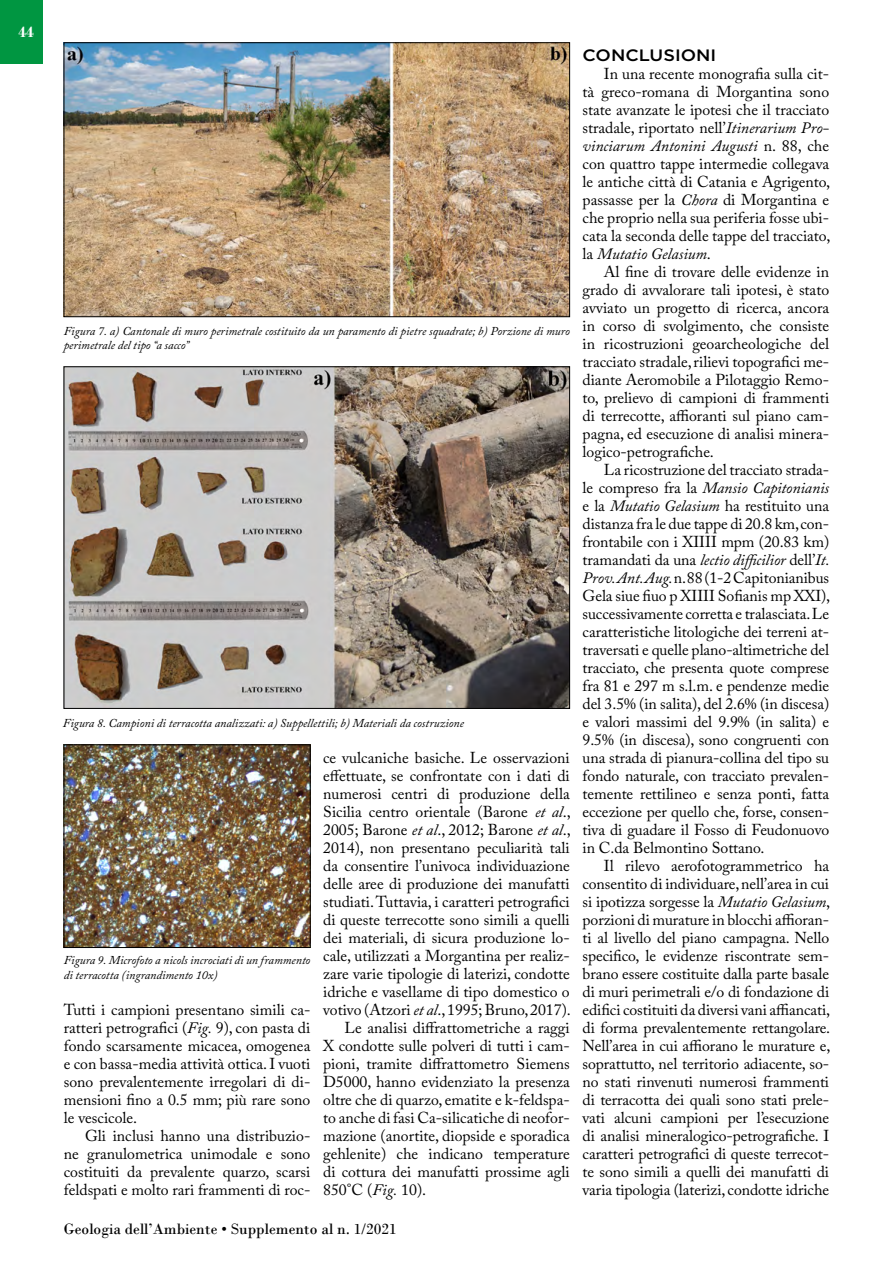
<style>
.page{position:relative;width:893px;height:1263px;background:#fff}
.page>*{position:absolute;margin:0;border:0;box-sizing:border-box;transform-origin:0 0}
.t1{font:500 16.5px "Gotham HTF";color:#000;scale:1.1 1}
.t2{font:15.75px "Adobe Caslon Pro";color:#000}
.t3{font:italic 15.75px "Adobe Caslon Pro";color:#000}
.t4{font:15.75px "Bodoni";color:#000}
.t5{font:700 15.75px "Bodoni";color:#fff}
.t6{font:italic 12px/14.4px "Adobe Caslon Pro";color:#000}
.s1{font-style:italic}
.s2{font-style:normal}
</style>
<div class="page">
<div style="left:0;top:0;width:43px;height:64px;background:#009641"></div>
<img style="left:66px;top:747px;width:242px;height:199px">
<div style="left:64px;top:745px;width:246px;height:203px;border:1px solid #000"></div>
<img style="left:66px;top:369px;width:502px;height:338px">
<img style="left:66px;top:45px;width:502px;height:270px">
<div style="left:64px;top:43px;width:506px;height:274px;border:1px solid #000"></div>
<p class="t5" style="left:19px;top:23px;width:17px">44</p>
<p class="t6" style="left:64px;top:323px;width:507px">Figura 7. a) Cantonale di muro perimetrale costituito da un paramento di pietre squadrate; b) Porzione di muro perimetrale del tipo “a sacco”</p>
<p class="t6" style="left:63px;top:715px;width:403px">Figura 8. Campioni di terracotta analizzati: a) Suppellettili; b) Materiali da costruzione</p>
<p class="t6" style="left:64px;top:953px;width:248px">Figura 9. Microfoto a nicols incrociati di un frammento di terracotta (ingrandimento 10x)</p>
<p class="t2" style="left:64px;top:1000px;width:248px">Tutti i campioni presentano simili ca-</p>
<p class="t2" style="left:64px;top:1018px;width:248px">ratteri petrografici (<span class="s1">Fig.</span> 9), con pasta di</p>
<p class="t2" style="left:64px;top:1036px;width:248px">fondo scarsamente micacea, omogenea</p>
<p class="t2" style="left:64px;top:1054px;width:248px">e con bassa-media attività ottica. I vuoti</p>
<p class="t2" style="left:64px;top:1072px;width:248px">sono prevalentemente irregolari di di-</p>
<p class="t2" style="left:64px;top:1090px;width:248px">mensioni fino a 0.5 mm; più rare sono</p>
<p class="t2" style="left:64px;top:1108px;width:75px">le vescicole.</p>
<p class="t2" style="left:85px;top:1126px;width:227px">Gli inclusi hanno una distribuzio-</p>
<p class="t2" style="left:64px;top:1144px;width:248px">ne granulometrica unimodale e sono</p>
<p class="t2" style="left:64px;top:1162px;width:248px">costituiti da prevalente quarzo, scarsi</p>
<p class="t2" style="left:64px;top:1180px;width:248px">feldspati e molto rari frammenti di roc-</p>
<p class="t2" style="left:323px;top:748px;width:248px">ce vulcaniche basiche. Le osservazioni</p>
<p class="t2" style="left:323px;top:766px;width:248px">effettuate, se confrontate con i dati di</p>
<p class="t2" style="left:323px;top:784px;width:248px">numerosi centri di produzione della</p>
<p class="t2" style="left:323px;top:802px;width:249px">Sicilia centro orientale (Barone <span class="s1">et al</span>.,</p>
<p class="t2" style="left:323px;top:820px;width:249px">2005; Barone <span class="s1">et al</span>., 2012; Barone <span class="s1">et al</span>.,</p>
<p class="t2" style="left:323px;top:838px;width:248px">2014), non presentano peculiarità tali</p>
<p class="t2" style="left:323px;top:856px;width:248px">da consentire l’univoca individuazione</p>
<p class="t2" style="left:323px;top:874px;width:248px">delle aree di produzione dei manufatti</p>
<p class="t2" style="left:323px;top:892px;width:248px">studiati. Tuttavia, i caratteri petrografici</p>
<p class="t2" style="left:323px;top:910px;width:248px">di queste terrecotte sono simili a quelli</p>
<p class="t2" style="left:323px;top:928px;width:248px">dei materiali, di sicura produzione lo-</p>
<p class="t2" style="left:323px;top:946px;width:248px">cale, utilizzati a Morgantina per realiz-</p>
<p class="t2" style="left:323px;top:964px;width:248px">zare varie tipologie di laterizi, condotte</p>
<p class="t2" style="left:323px;top:982px;width:248px">idriche e vasellame di tipo domestico o</p>
<p class="t2" style="left:323px;top:1000px;width:249px">votivo (Atzori <span class="s1">et al</span>., 1995; Bruno, 2017).</p>
<p class="t2" style="left:344px;top:1018px;width:227px">Le analisi diffrattometriche a raggi</p>
<p class="t2" style="left:323px;top:1036px;width:248px">X condotte sulle polveri di tutti i cam-</p>
<p class="t2" style="left:323px;top:1054px;width:248px">pioni, tramite diffrattometro Siemens</p>
<p class="t2" style="left:323px;top:1072px;width:248px">D5000, hanno evidenziato la presenza</p>
<p class="t2" style="left:323px;top:1090px;width:248px">oltre che di quarzo, ematite e k-feldspa-</p>
<p class="t2" style="left:323px;top:1108px;width:248px">to anche di fasi Ca-silicatiche di neofor-</p>
<p class="t2" style="left:323px;top:1126px;width:248px">mazione (anortite, diopside e sporadica</p>
<p class="t2" style="left:323px;top:1144px;width:248px">gehlenite) che indicano temperature</p>
<p class="t2" style="left:323px;top:1162px;width:248px">di cottura dei manufatti prossime agli</p>
<p class="t2" style="left:323px;top:1180px;width:105px">850°C (<span class="s1">Fig.</span> 10).</p>
<p class="t4" style="left:64px;top:1220px;width:335px">Geologia dell’Ambiente • Supplemento al n. 1/2021</p>
<p class="t1" style="left:583px;top:45px;width:123px">CONCLUSIONI</p>
<p class="t2" style="left:604px;top:64px;width:227px">In una recente monografia sulla cit-</p>
<p class="t2" style="left:583px;top:82px;width:248px">tà greco-romana di Morgantina sono</p>
<p class="t2" style="left:583px;top:100px;width:248px">state avanzate le ipotesi che il tracciato</p>
<p class="t2" style="left:583px;top:118px;width:248px">stradale, riportato nell’<span class="s1">Itinerarium Pro-</span></p>
<p class="t3" style="left:583px;top:136px;width:248px">vinciarum Antonini Augusti <span class="s2">n. 88, che</span></p>
<p class="t2" style="left:583px;top:154px;width:248px">con quattro tappe intermedie collegava</p>
<p class="t2" style="left:583px;top:172px;width:249px">le antiche città di Catania e Agrigento,</p>
<p class="t2" style="left:583px;top:190px;width:248px">passasse per la <span class="s1">Chora</span> di Morgantina e</p>
<p class="t2" style="left:583px;top:208px;width:248px">che proprio nella sua periferia fosse ubi-</p>
<p class="t2" style="left:583px;top:226px;width:249px">cata la seconda delle tappe del tracciato,</p>
<p class="t3" style="left:583px;top:244px;width:130px"><span class="s2">la</span> Mutatio Gelasium<span class="s2">.</span></p>
<p class="t2" style="left:604px;top:262px;width:227px">Al fine di trovare delle evidenze in</p>
<p class="t2" style="left:583px;top:280px;width:248px">grado di avvalorare tali ipotesi, è stato</p>
<p class="t2" style="left:583px;top:298px;width:248px">avviato un progetto di ricerca, ancora</p>
<p class="t2" style="left:583px;top:316px;width:248px">in corso di svolgimento, che consiste</p>
<p class="t2" style="left:583px;top:334px;width:248px">in ricostruzioni geoarcheologiche del</p>
<p class="t2" style="left:583px;top:352px;width:248px">tracciato stradale, rilievi topografici me-</p>
<p class="t2" style="left:583px;top:370px;width:248px">diante Aeromobile a Pilotaggio Remo-</p>
<p class="t2" style="left:583px;top:388px;width:248px">to, prelievo di campioni di frammenti</p>
<p class="t2" style="left:583px;top:406px;width:248px">di terrecotte, affioranti sul piano cam-</p>
<p class="t2" style="left:583px;top:424px;width:248px">pagna, ed esecuzione di analisi minera-</p>
<p class="t2" style="left:583px;top:442px;width:133px">logico-petrografiche.</p>
<p class="t2" style="left:604px;top:460px;width:227px">La ricostruzione del tracciato strada-</p>
<p class="t3" style="left:583px;top:478px;width:248px"><span class="s2">le compreso fra la</span> Mansio Capitonianis</p>
<p class="t2" style="left:583px;top:496px;width:248px">e la <span class="s1">Mutatio Gelasium</span> ha restituito una</p>
<p class="t2" style="left:583px;top:514px;width:248px">distanza fra le due tappe di 20.8 km, con-</p>
<p class="t2" style="left:583px;top:532px;width:248px">frontabile con i XIIII mpm (20.83 km)</p>
<p class="t2" style="left:583px;top:550px;width:249px">tramandati da una <span class="s1">lectio difficilior</span> dell’<span class="s1">It.</span></p>
<p class="t2" style="left:583px;top:568px;width:248px"><span class="s1">Prov. Ant. Aug.</span> n. 88 (1-2 Capitonianibus</p>
<p class="t2" style="left:583px;top:586px;width:249px">Gela siue fiuo p XIIII Sofianis mp XXI),</p>
<p class="t2" style="left:583px;top:604px;width:248px">successivamente corretta e tralasciata. Le</p>
<p class="t2" style="left:583px;top:622px;width:248px">caratteristiche litologiche dei terreni at-</p>
<p class="t2" style="left:583px;top:640px;width:248px">traversati e quelle plano-altimetriche del</p>
<p class="t2" style="left:583px;top:658px;width:248px">tracciato, che presenta quote comprese</p>
<p class="t2" style="left:583px;top:676px;width:248px">fra 81 e 297 m s.l.m. e pendenze medie</p>
<p class="t2" style="left:583px;top:694px;width:248px">del 3.5% (in salita), del 2.6% (in discesa)</p>
<p class="t2" style="left:583px;top:712px;width:248px">e valori massimi del 9.9% (in salita) e</p>
<p class="t2" style="left:583px;top:730px;width:248px">9.5% (in discesa), sono congruenti con</p>
<p class="t2" style="left:583px;top:748px;width:248px">una strada di pianura-collina del tipo su</p>
<p class="t2" style="left:583px;top:766px;width:248px">fondo naturale, con tracciato prevalen-</p>
<p class="t2" style="left:583px;top:784px;width:248px">temente rettilineo e senza ponti, fatta</p>
<p class="t2" style="left:583px;top:802px;width:248px">eccezione per quello che, forse, consen-</p>
<p class="t2" style="left:583px;top:820px;width:248px">tiva di guadare il Fosso di Feudonuovo</p>
<p class="t2" style="left:583px;top:838px;width:183px">in C.da Belmontino Sottano.</p>
<p class="t2" style="left:604px;top:856px;width:227px">Il rilevo aerofotogrammetrico ha</p>
<p class="t2" style="left:583px;top:874px;width:248px">consentito di individuare, nell’area in cui</p>
<p class="t2" style="left:583px;top:892px;width:249px">si ipotizza sorgesse la <span class="s1">Mutatio Gelasium</span>,</p>
<p class="t2" style="left:583px;top:910px;width:248px">porzioni di murature in blocchi affioran-</p>
<p class="t2" style="left:583px;top:928px;width:248px">ti al livello del piano campagna. Nello</p>
<p class="t2" style="left:583px;top:946px;width:248px">specifico, le evidenze riscontrate sem-</p>
<p class="t2" style="left:583px;top:964px;width:248px">brano essere costituite dalla parte basale</p>
<p class="t2" style="left:583px;top:982px;width:248px">di muri perimetrali e/o di fondazione di</p>
<p class="t2" style="left:583px;top:1000px;width:249px">edifici costituiti da diversi vani affiancati,</p>
<p class="t2" style="left:583px;top:1018px;width:249px">di forma prevalentemente rettangolare.</p>
<p class="t2" style="left:583px;top:1036px;width:249px">Nell’area in cui affiorano le murature e,</p>
<p class="t2" style="left:583px;top:1054px;width:248px">soprattutto, nel territorio adiacente, so-</p>
<p class="t2" style="left:583px;top:1072px;width:248px">no stati rinvenuti numerosi frammenti</p>
<p class="t2" style="left:583px;top:1090px;width:248px">di terracotta dei quali sono stati prele-</p>
<p class="t2" style="left:583px;top:1108px;width:248px">vati alcuni campioni per l’esecuzione</p>
<p class="t2" style="left:583px;top:1126px;width:248px">di analisi mineralogico-petrografiche. I</p>
<p class="t2" style="left:583px;top:1144px;width:248px">caratteri petrografici di queste terrecot-</p>
<p class="t2" style="left:583px;top:1162px;width:248px">te sono simili a quelli dei manufatti di</p>
<p class="t2" style="left:583px;top:1180px;width:248px">varia tipologia (laterizi, condotte idriche</p>
</div>
